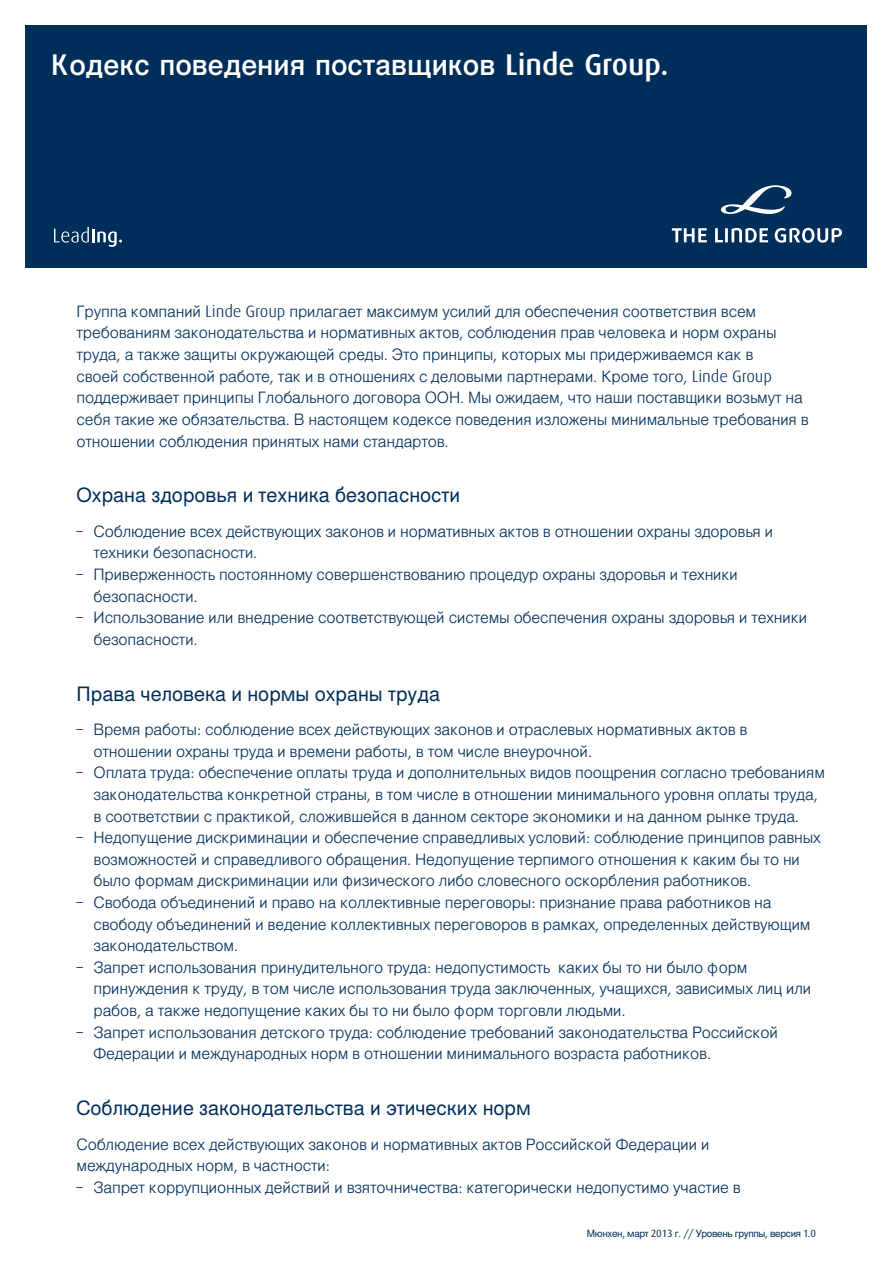
<style>
.page{position:relative;width:893px;height:1263px;background:#fff}
.page>*{position:absolute;margin:0;border:0;box-sizing:border-box;transform-origin:0 0}
.t1{font:500 30px "Linde Dax Global";color:#fff}
.t2{font:21px "Linde Dax Global";color:#002e5a}
.t3{font:300 16.5px/21.6px "Linde Dax Global";letter-spacing:-.01em;color:#002e5a}
.t4{font:10.5px "Linde Dax Global";letter-spacing:-.03em;color:#002e5a}
</style>
<div class="page">
<div style="left:26px;top:26px;width:841px;height:242px;background:#002e5a"></div>
<svg style="left:672px;top:185px;width:170px;height:58px"></svg>
<svg style="left:54px;top:227px;width:68px;height:20px"></svg>
<h1 class="t1" style="left:51px;top:47px;width:619px">Кодекс поведения поставщиков Linde Group.</h1>
<p class="t3" style="left:77px;top:300px;width:734px">Группа компаний Linde Group прилагает максимум усилий для обеспечения соответствия всем требованиям законодательства и нормативных актов, соблюдения прав человека и норм охраны труда, а также защиты окружающей среды. Это принципы, которых мы придерживаемся как в<br>своей собственной работе, так и в отношениях с деловыми партнерами. Кроме того, Linde Group поддерживает принципы Глобального договора ООН. Мы ожидаем, что наши поставщики возьмут на себя такие же обязательства. В настоящем кодексе поведения изложены минимальные требования в отношении соблюдения принятых нами стандартов.</p>
<p class="t2" style="left:77px;top:483px;width:385px">Охрана здоровья и техника безопасности</p>
<p class="t3" style="left:94px;top:520px;width:681px;text-indent:-17px">– Соблюдение всех действующих законов и нормативных актов в отношении охраны здоровья и техники безопасности.</p>
<p class="t3" style="left:94px;top:563px;width:646px;text-indent:-17px">– Приверженность постоянному совершенствованию процедур охраны здоровья и техники безопасности.</p>
<p class="t3" style="left:94px;top:607px;width:715px;text-indent:-17px">– Использование или внедрение соответствующей системы обеспечения охраны здоровья и техники безопасности.</p>
<p class="t2" style="left:77px;top:681px;width:365px">Права человека и нормы охраны труда</p>
<p class="t3" style="left:94px;top:719px;width:655px;text-indent:-17px">– Время работы: соблюдение всех действующих законов и отраслевых нормативных актов в отношении охраны труда и времени работы, в том числе внеурочной.</p>
<p class="t3" style="left:94px;top:762px;width:733px;text-indent:-17px">– Оплата труда: обеспечение оплаты труда и дополнительных видов поощрения согласно требованиям законодательства конкретной страны, в том числе в отношении минимального уровня оплаты труда, в соответствии с практикой, сложившейся в данном секторе экономики и на данном рынке труда.</p>
<p class="t3" style="left:94px;top:827px;width:729px;text-indent:-17px">– Недопущение дискриминации и обеспечение справедливых условий: соблюдение принципов равных возможностей и справедливого обращения. Недопущение терпимого отношения к каким бы то ни было формам дискриминации или физического либо словесного оскорбления работников.</p>
<p class="t3" style="left:94px;top:891px;width:718px;text-indent:-17px">– Свобода объединений и право на коллективные переговоры: признание права работников на свободу объединений и ведение коллективных переговоров в рамках, определенных действующим законодательством.</p>
<p class="t3" style="left:94px;top:956px;width:719px;text-indent:-17px">– Запрет использования принудительного труда: недопустимость каких бы то ни было форм принуждения к труду, в том числе использования труда заключенных, учащихся, зависимых лиц или рабов, а также недопущение каких бы то ни было форм торговли людьми.</p>
<p class="t3" style="left:94px;top:1021px;width:686px;text-indent:-17px">– Запрет использования детского труда: соблюдение требований законодательства Российской<br>Федерации и международных норм в отношении минимального возраста работников.</p>
<p class="t2" style="left:77px;top:1096px;width:456px">Соблюдение законодательства и этических норм</p>
<p class="t3" style="left:77px;top:1133px;width:634px">Соблюдение всех действующих законов и нормативных актов Российской Федерации и международных норм, в частности:</p>
<p class="t3" style="left:77px;top:1176px;width:666px">– Запрет коррупционных действий и взяточничества: категорически недопустимо участие в</p>
<p class="t4" style="left:587px;top:1228px;width:231px">Мюнхен, март 2013 г. // Уровень группы, версия 1.0</p>
</div>
